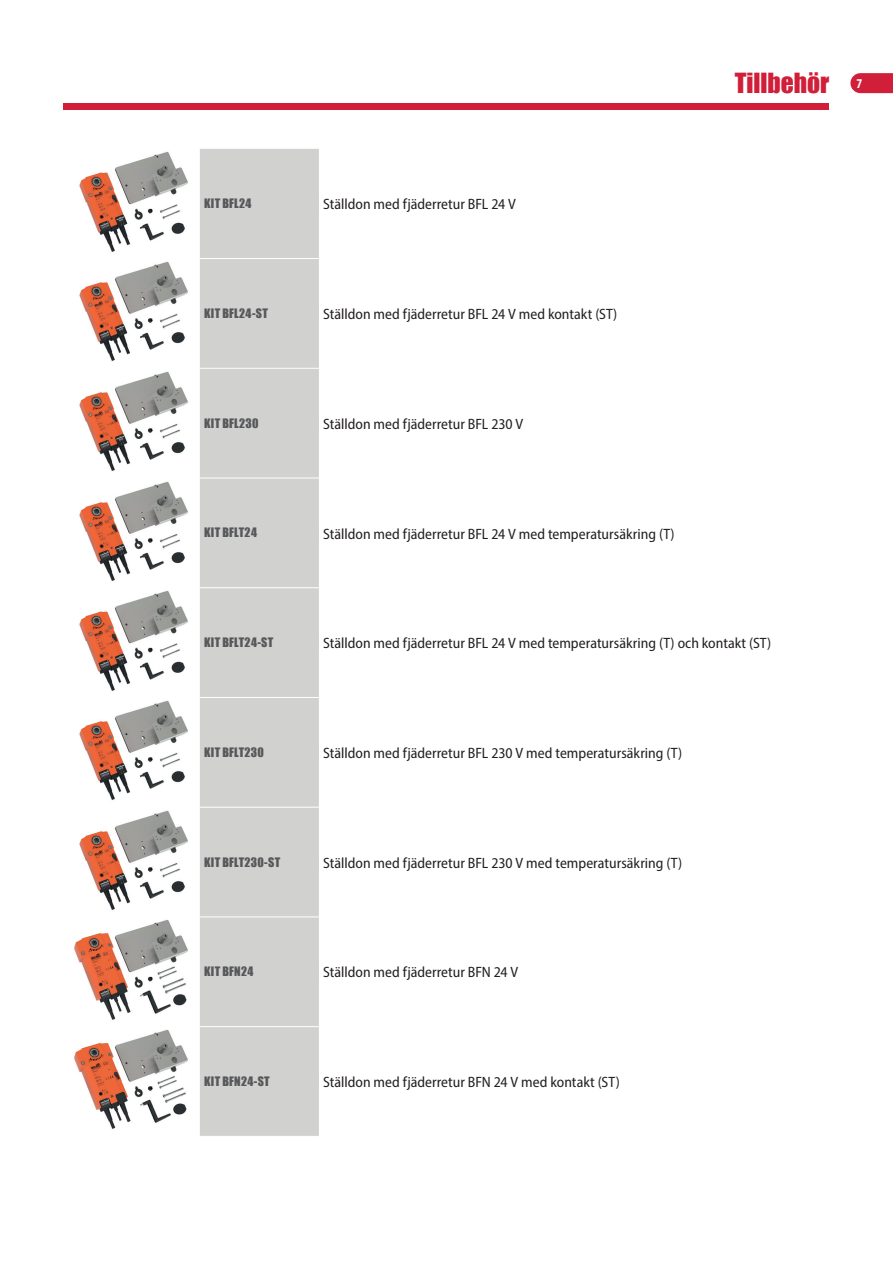
<style>
.page{position:relative;width:893px;height:1263px;background:#fff}
.page>*{position:absolute;margin:0;border:0;box-sizing:border-box;transform-origin:0 0}
.t1{font:25.5px "Impact";color:#d11e39}
.t2{font:semi-condensed 15px "Myriad Pro";color:#231f20}
.t3{font:12px "Impact";letter-spacing:.03em;color:#57585a}
</style>
<div class="page">
<div style="left:64px;top:103px;width:765px;height:6px;background:#d11e39"></div>
<svg style="left:850px;top:73px;width:43px;height:20px"></svg>
<div style="left:200px;top:149px;width:119px;height:987px;background:#d1d1d0"></div>
<hr style="left:200px;top:258px;width:119px;height:1px;background:#fff">
<hr style="left:200px;top:368px;width:119px;height:1px;background:#fff">
<hr style="left:200px;top:478px;width:119px;height:1px;background:#fff">
<hr style="left:200px;top:587px;width:119px;height:1px;background:#fff">
<hr style="left:200px;top:697px;width:119px;height:1px;background:#fff">
<hr style="left:200px;top:807px;width:119px;height:1px;background:#fff">
<hr style="left:200px;top:916px;width:119px;height:1px;background:#fff">
<hr style="left:200px;top:1026px;width:119px;height:1px;background:#fff">
<img style="left:74px;top:151px;width:114px;height:978px">
<div style="left:204px;top:197px;width:115px;height:15px;background:#d1d1d0"></div>
<div style="left:204px;top:306px;width:115px;height:15px;background:#d1d1d0"></div>
<div style="left:204px;top:416px;width:115px;height:15px;background:#d1d1d0"></div>
<div style="left:204px;top:526px;width:115px;height:15px;background:#d1d1d0"></div>
<div style="left:204px;top:636px;width:115px;height:15px;background:#d1d1d0"></div>
<div style="left:204px;top:745px;width:115px;height:15px;background:#d1d1d0"></div>
<div style="left:204px;top:855px;width:115px;height:15px;background:#d1d1d0"></div>
<div style="left:204px;top:965px;width:115px;height:15px;background:#d1d1d0"></div>
<div style="left:204px;top:1074px;width:115px;height:15px;background:#d1d1d0"></div>
<p class="t3" style="left:204px;top:194px;width:49px">KIT BFL24</p>
<p class="t2" style="left:323px;top:195px;width:194px">Ställdon med fjäderretur BFL 24 V</p>
<p class="t3" style="left:204px;top:304px;width:65px">KIT BFL24-ST</p>
<p class="t2" style="left:323px;top:305px;width:296px">Ställdon med fjäderretur BFL 24 V med kontakt (ST)</p>
<p class="t3" style="left:204px;top:414px;width:56px">KIT BFL230</p>
<p class="t2" style="left:323px;top:415px;width:202px">Ställdon med fjäderretur BFL 230 V</p>
<p class="t3" style="left:204px;top:523px;width:54px">KIT BFLT24</p>
<p class="t2" style="left:323px;top:524px;width:353px">Ställdon med fjäderretur BFL 24 V med temperatursäkring (T)</p>
<h1 class="t1" style="left:735px;top:63px;width:129px">Tillbehör <sup>7</sup></h1>
<p class="t3" style="left:204px;top:633px;width:71px">KIT BFLT24-ST</p>
<p class="t2" style="left:323px;top:634px;width:449px">Ställdon med fjäderretur BFL 24 V med temperatursäkring (T) och kontakt (ST)</p>
<p class="t3" style="left:204px;top:743px;width:61px">KIT BFLT230</p>
<p class="t2" style="left:323px;top:744px;width:361px">Ställdon med fjäderretur BFL 230 V med temperatursäkring (T)</p>
<p class="t3" style="left:204px;top:852px;width:78px">KIT BFLT230-ST</p>
<p class="t2" style="left:323px;top:853px;width:361px">Ställdon med fjäderretur BFL 230 V med temperatursäkring (T)</p>
<p class="t3" style="left:204px;top:962px;width:51px">KIT BFN24</p>
<p class="t2" style="left:323px;top:963px;width:197px">Ställdon med fjäderretur BFN 24 V</p>
<p class="t3" style="left:204px;top:1072px;width:67px">KIT BFN24-ST</p>
<p class="t2" style="left:323px;top:1073px;width:298px">Ställdon med fjäderretur BFN 24 V med kontakt (ST)</p>
</div>
